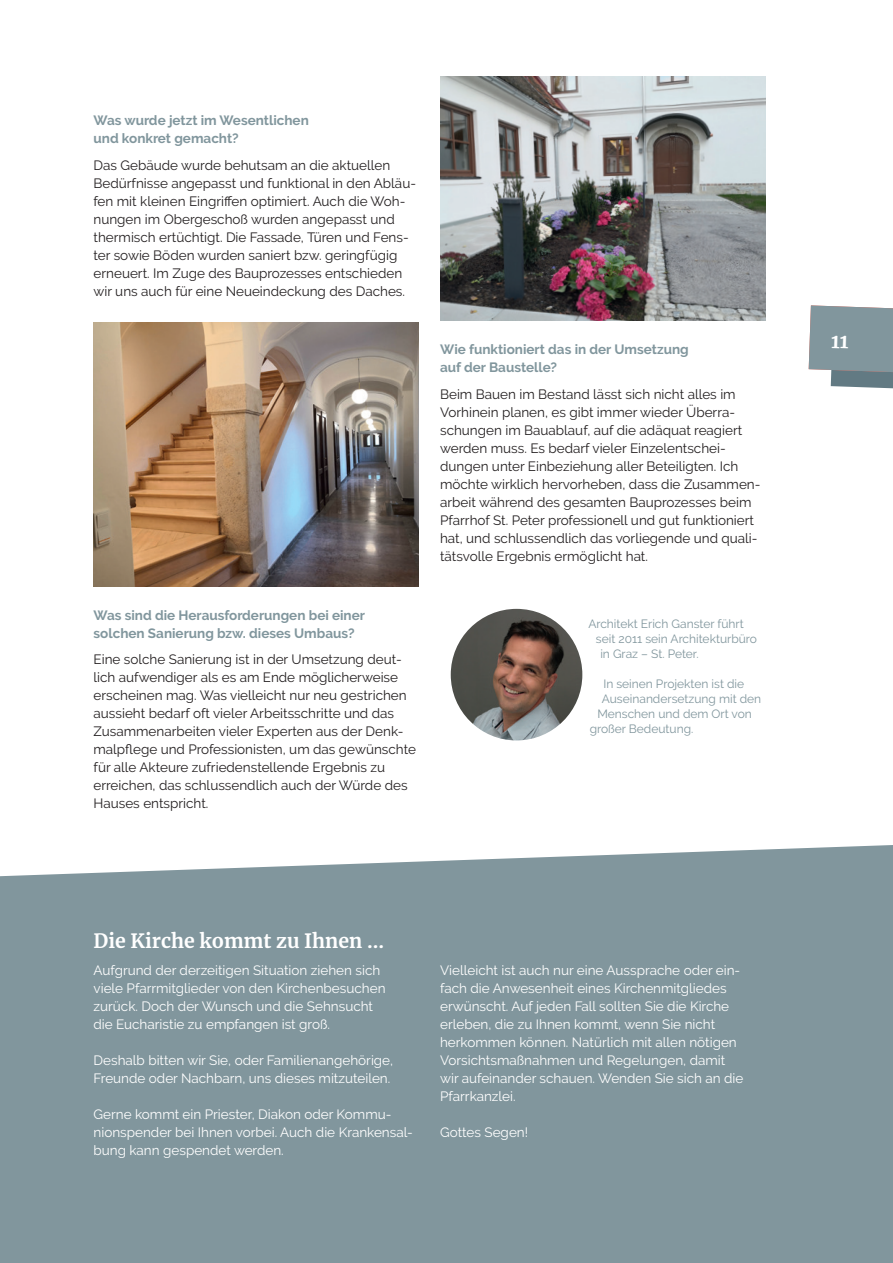
<style>
.page{position:relative;width:893px;height:1263px;background:#fff}
.page>*{position:absolute;margin:0;border:0;box-sizing:border-box;transform-origin:0 0}
.t1{font:700 19.5px "Merriweather";color:#fff}
.t2{font:13.5px/18px "Raleway";color:#231f20}
.t3{font:13.5px/18px "Raleway";color:#fff}
.t4{font:700 13.5px/18px "Raleway";color:#81969d}
.t5{font:12px "Raleway";color:#81969d}
</style>
<div class="page">
<img style="left:440px;top:77px;width:325px;height:243px">
<img style="left:94px;top:322px;width:325px;height:265px">
<img style="left:451px;top:609px;width:131px;height:131px;border-radius:66px">
<div style="left:0;top:845px;width:893px;height:418px;background:#81969d"></div>
<svg style="left:809px;top:305px;width:84px;height:84px;background:#8a9ca2"></svg>
<p class="t4" style="left:94px;top:112px;width:217px">Was wurde jetzt im Wesentlichen und konkret gemacht?</p>
<p class="t2" style="left:94px;top:156px;width:324px">Das Gebäude wurde behutsam an die aktuellen Bedürfnisse angepasst und funktional in den Abläu&shy;fen mit kleinen Eingriffen optimiert. Auch die Woh&shy;nungen im Obergeschoß wurden angepasst und thermisch ertüchtigt. Die Fassade, Türen und Fens&shy;ter sowie Böden wurden saniert bzw. geringfügig erneuert. Im Zuge des Bauprozesses entschieden wir uns auch für eine Neueindeckung des Daches.</p>
<p class="t4" style="left:94px;top:606px;width:273px">Was sind die Herausforderungen bei einer solchen Sanierung bzw. dieses Umbaus?</p>
<p class="t2" style="left:94px;top:650px;width:324px">Eine solche Sanierung ist in der Umsetzung deut&shy;lich aufwendiger als es am Ende möglicherweise erscheinen mag. Was vielleicht nur neu gestrichen aussieht bedarf oft vieler Arbeitsschritte und das Zusammenarbeiten vieler Experten aus der Denk&shy;malpflege und Professionisten, um das gewünschte für alle Akteure zufriedenstellende Ergebnis zu erreichen, das schlussendlich auch der Würde des Hauses entspricht.</p>
<p class="t4" style="left:440px;top:341px;width:250px">Wie funktioniert das in der Umsetzung auf der Baustelle?</p>
<p class="t2" style="left:440px;top:385px;width:322px">Beim Bauen im Bestand lässt sich nicht alles im Vorhinein planen, es gibt immer wieder Überra&shy;schungen im Bauablauf, auf die adäquat reagiert werden muss. Es bedarf vieler Einzelentschei&shy;dungen unter Einbeziehung aller Beteiligten. Ich möchte wirklich hervorheben, dass die Zusammen&shy;arbeit während des gesamten Bauprozesses beim Pfarrhof St. Peter professionell und gut funktioniert hat, und schlussendlich das vorliegende und quali&shy;tätsvolle Ergebnis ermöglicht hat.</p>
<p class="t5" style="left:588px;top:617px;width:157px">Architekt Erich Ganster führt</p>
<p class="t5" style="left:596px;top:632px;width:163px">seit 2011 sein Architekturbüro</p>
<p class="t5" style="left:600px;top:647px;width:100px">in Graz – St. Peter.</p>
<p class="t5" style="left:603px;top:677px;width:142px">In seinen Projekten ist die</p>
<p class="t5" style="left:602px;top:692px;width:161px">Auseinandersetzung mit den</p>
<p class="t5" style="left:597px;top:707px;width:156px">Menschen und dem Ort von</p>
<p class="t5" style="left:590px;top:722px;width:105px">großer Bedeutung.</p>
<h1 class="t1" style="left:94px;top:928px;width:292px">Die Kirche kommt zu Ihnen ...</h1>
<p class="t3" style="left:94px;top:961px;width:294px">Aufgrund der derzeitigen Situation ziehen sich viele Pfarrmitglieder von den Kirchenbesuchen zurück. Doch der Wunsch und die Sehnsucht die Eucharistie zu empfangen ist groß.</p>
<p class="t3" style="left:94px;top:1051px;width:301px">Deshalb bitten wir Sie, oder Familienangehörige,<br>Freunde oder Nachbarn, uns dieses mitzuteilen.</p>
<p class="t3" style="left:94px;top:1105px;width:321px">Gerne kommt ein Priester, Diakon oder Kommu&shy;nionspender bei Ihnen vorbei. Auch die Krankensal&shy;bung kann gespendet werden.</p>
<p class="t3" style="left:440px;top:961px;width:305px">Vielleicht ist auch nur eine Aussprache oder ein&shy;fach die Anwesenheit eines Kirchenmitgliedes erwünscht. Auf jeden Fall sollten Sie die Kirche erleben, die zu Ihnen kommt, wenn Sie nicht herkommen können. Natürlich mit allen nötigen Vorsichtsmaßnahmen und Regelungen, damit wir aufeinander schauen. Wenden Sie sich an die Pfarrkanzlei.</p>
<p class="t3" style="left:440px;top:1123px;width:90px">Gottes Segen!</p>
</div>
